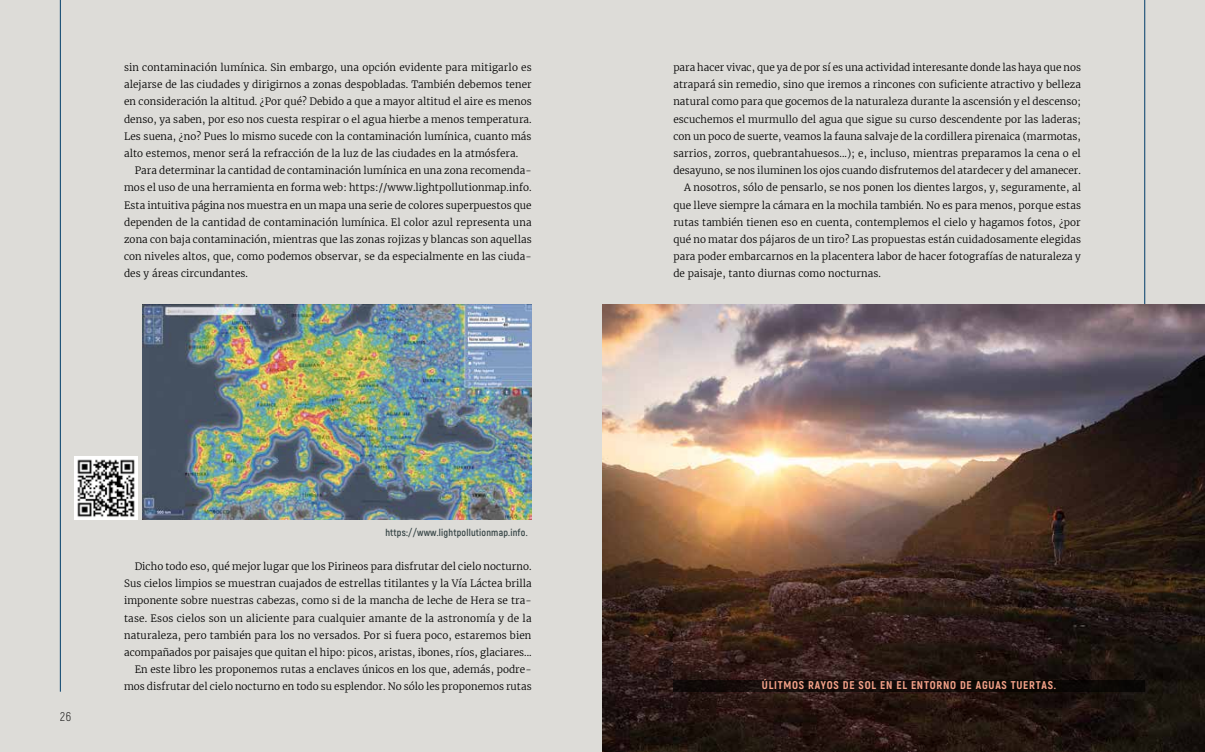
<style>
.page{position:relative;width:1205px;height:752px;background:#fff}
.page>*{position:absolute;margin:0;border:0;box-sizing:border-box;transform-origin:0 0}
.t1{font:300 12.5px "Akrobat";color:#000}
.t2{font:800 11.25px "Akrobat";letter-spacing:.065em;color:#f3a188}
.t3{font:300 10px/17.2px "Merriweather";letter-spacing:.01em;color:#000;text-align:justify}
.t4{font:700 10px "Akrobat";letter-spacing:.02em;color:#364546}
</style>
<div class="page">
<div style="left:0;top:0;width:602px;height:751px;background:#dddcd8"></div>
<hr style="left:60px;top:0;width:1px;height:691px;background:#003d6a">
<div style="left:602px;top:0;width:603px;height:751px;background:#dddcd8"></div>
<hr style="left:1144px;top:0;width:1px;height:691px;background:#003d6a">
<img style="left:602px;top:304px;width:603px;height:447px">
<img style="left:143px;top:304px;width:388px;height:215px">
<img style="left:75px;top:456px;width:62px;height:63px">
<div style="left:673px;top:679px;width:471px;height:12px;background:#100907"></div>
<p class="t3" style="left:124px;top:59px;width:409px">sin contaminación lumínica. Sin embargo, una opción evidente para mitigarlo es alejarse de las ciudades y dirigirnos a zonas despobladas. También debemos tener en consideración la altitud. ¿Por qué? Debido a que a mayor altitud el aire es menos denso, ya saben, por eso nos cuesta respirar o el agua hierbe a menos temperatura.<br>Les suena, ¿no? Pues lo mismo sucede con la contaminación lumínica, cuanto más alto estemos, menor será la refracción de la luz de las ciudades en la atmósfera.</p>
<p class="t3" style="left:124px;top:162px;width:409px;text-indent:11px">Para determinar la cantidad de contaminación lumínica en una zona recomenda&shy;mos el uso de una herramienta en forma web: https://www.lightpollutionmap.info.<br>Esta intuitiva página nos muestra en un mapa una serie de colores superpuestos que dependen de la cantidad de contaminación lumínica. El color azul representa una zona con baja contaminación, mientras que las zonas rojizas y blancas son aquellas con niveles altos, que, como podemos observar, se da especialmente en las ciuda&shy;des y áreas circundantes.</p>
<p class="t1" style="left:60px;top:708px;width:12px">26</p>
<p class="t4" style="left:385px;top:526px;width:144px">https://www.lightpollutionmap.info.</p>
<p class="t3" style="left:124px;top:557px;width:409px;text-align:right">Dicho todo eso, qué mejor lugar que los Pirineos para disfrutar del cielo nocturno.<br>Sus cielos limpios se muestran cuajados de estrellas titilantes y la Vía Láctea brilla imponente sobre nuestras cabezas, como si de la mancha de leche de Hera se tra&shy;tase. Esos cielos son un aliciente para cualquier amante de la astronomía y de la naturaleza, pero también para los no versados. Por si fuera poco, estaremos bien acompañados por paisajes que quitan el hipo: picos, aristas, ibones, ríos, glaciares...<br>En este libro les proponemos rutas a enclaves únicos en los que, además, podre&shy;mos disfrutar del cielo nocturno en todo su esplendor. No sólo les proponemos rutas</p>
<p class="t3" style="left:673px;top:59px;width:409px">para hacer vivac, que ya de por sí es una actividad interesante donde las haya que nos</p>
<p class="t3" style="left:673px;top:76px;width:409px">atrapará sin remedio, sino que iremos a rincones con suficiente atractivo y belleza</p>
<p class="t3" style="left:673px;top:93px;width:409px">natural como para que gocemos de la naturaleza durante la ascensión y el descenso;</p>
<p class="t3" style="left:673px;top:110px;width:409px">escuchemos el murmullo del agua que sigue su curso descendente por las laderas;</p>
<p class="t3" style="left:673px;top:127px;width:409px">con un poco de suerte, veamos la fauna salvaje de la cordillera pirenaica (marmotas,</p>
<p class="t3" style="left:673px;top:145px;width:409px">sarrios, zorros, quebrantahuesos...); e, incluso, mientras preparamos la cena o el</p>
<p class="t3" style="left:673px;top:162px;width:409px">desayuno, se nos iluminen los ojos cuando disfrutemos del atardecer y del amanecer.</p>
<p class="t3" style="left:684px;top:179px;width:398px">A nosotros, sólo de pensarlo, se nos ponen los dientes largos, y, seguramente, al</p>
<p class="t3" style="left:673px;top:196px;width:409px">que lleve siempre la cámara en la mochila también. No es para menos, porque estas</p>
<p class="t3" style="left:673px;top:213px;width:409px">rutas también tienen eso en cuenta, contemplemos el cielo y hagamos fotos, ¿por</p>
<p class="t3" style="left:673px;top:231px;width:409px">qué no matar dos pájaros de un tiro? Las propuestas están cuidadosamente elegidas</p>
<p class="t3" style="left:673px;top:248px;width:409px">para poder embarcarnos en la placentera labor de hacer fotografías de naturaleza y</p>
<p class="t3" style="left:673px;top:265px;width:209px">de paisaje, tanto diurnas como nocturnas.</p>
<p class="t2" style="left:762px;top:677px;width:295px">ÚLITMOS RAYOS DE SOL EN EL ENTORNO DE AGUAS TUERTAS.</p>
</div>
